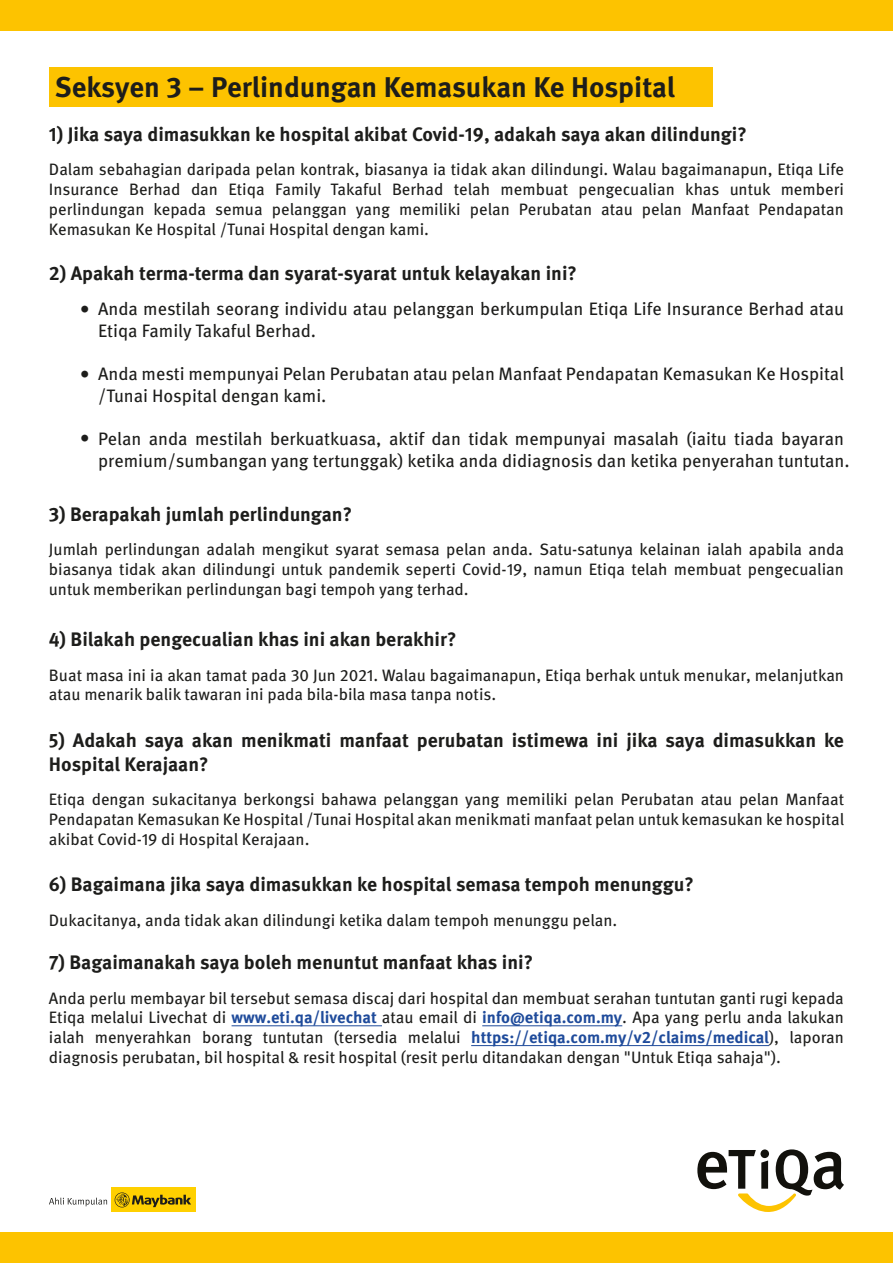
<style>
.page{position:relative;width:893px;height:1263px;background:#fff}
.page>*{position:absolute;margin:0;border:0;box-sizing:border-box;transform-origin:0 0}
.t1{font:700 28.5px "Meta Pro";color:#1d1d1b}
.t2{font:700 19.5px/23.4px "Meta Pro";color:#1d1d1b}
.t3{font:18px "Meta Pro";color:#1d1d1b}
.t4{font:16.5px/19.8px "Meta Pro";color:#1d1d1b;text-align:justify}
.s1{font-size:19.5px}
.s2{font-weight:700;color:#1f4b9b}
</style>
<div class="page">
<div style="left:0;top:0;width:893px;height:30px;background:#fdc300"></div>
<div style="left:0;top:1233px;width:893px;height:30px;background:#fdc300"></div>
<hr style="left:232px;top:1025px;width:150px;height:1px;background:#1f4b9b">
<hr style="left:482px;top:1025px;width:140px;height:1px;background:#1f4b9b">
<hr style="left:471px;top:1045px;width:298px;height:1px;background:#1f4b9b">
<div style="left:49px;top:67px;width:664px;height:40px;background:#fdc300"></div>
<div style="left:111px;top:1188px;width:85px;height:24px;background:#ffd000"></div>
<svg style="left:115px;top:1192px;width:76px;height:15px"></svg>
<svg style="left:49px;top:1197px;width:58px;height:9px"></svg>
<svg style="left:697px;top:1149px;width:147px;height:63px"></svg>
<div style="left:760px;top:1149px;width:9px;height:9px;background:#12110c;border-radius:50%"></div>
<h1 class="t1" style="left:55px;top:70px;width:622px">Seksyen 3 – Perlindungan Kemasukan Ke Hospital</h1>
<p class="t2" style="left:49px;top:123px;width:699px">1) Jika saya dimasukkan ke hospital akibat Covid-19, adakah saya akan dilindungi?</p>
<p class="t4" style="left:49px;top:160px;width:796px">Dalam sebahagian daripada pelan kontrak, biasanya ia tidak akan dilindungi. Walau bagaimanapun, Etiqa Life Insurance Berhad dan Etiqa Family Takaful Berhad telah membuat pengecualian khas untuk memberi perlindungan kepada semua pelanggan yang memiliki pelan Perubatan atau pelan Manfaat Pendapatan Kemasukan Ke Hospital /Tunai Hospital dengan kami.</p>
<p class="t2" style="left:49px;top:262px;width:530px">2) Apakah terma-terma dan syarat-syarat untuk kelayakan ini?</p>
<p class="t3" style="left:98px;top:319px;width:220px">Etiqa Family Takaful Berhad.</p>
<p class="t3" style="left:80px;top:298px;width:766px"><span class="s1">•</span> Anda mestilah seorang individu atau pelanggan berkumpulan Etiqa Life Insurance Berhad atau</p>
<p class="t3" style="left:80px;top:363px;width:766px"><span class="s1">•</span> Anda mesti mempunyai Pelan Perubatan atau pelan Manfaat Pendapatan Kemasukan Ke Hospital</p>
<p class="t3" style="left:98px;top:384px;width:230px">/Tunai Hospital dengan kami.</p>
<p class="t3" style="left:80px;top:427px;width:766px"><span class="s1">•</span> Pelan anda mestilah berkuatkuasa, aktif dan tidak mempunyai masalah (iaitu tiada bayaran</p>
<p class="t3" style="left:98px;top:449px;width:753px">premium/sumbangan yang tertunggak) ketika anda didiagnosis dan ketika penyerahan tuntutan.</p>
<p class="t2" style="left:49px;top:503px;width:305px">3) Berapakah jumlah perlindungan?</p>
<p class="t4" style="left:49px;top:540px;width:797px">Jumlah perlindungan adalah mengikut syarat semasa pelan anda. Satu-satunya kelainan ialah apabila anda biasanya tidak akan dilindungi untuk pandemik seperti Covid-19, namun Etiqa telah membuat pengecualian untuk memberikan perlindungan bagi tempoh yang terhad.</p>
<p class="t2" style="left:49px;top:628px;width:409px">4) Bilakah pengecualian khas ini akan berakhir?</p>
<p class="t4" style="left:49px;top:665px;width:797px">Buat masa ini ia akan tamat pada 30 Jun 2021. Walau bagaimanapun, Etiqa berhak untuk menukar, melanjutkan atau menarik balik tawaran ini pada bila-bila masa tanpa notis.</p>
<p class="t2" style="left:49px;top:729px;width:796px">5) Adakah saya akan menikmati manfaat perubatan istimewa ini jika saya dimasukkan ke<br>Hospital Kerajaan?</p>
<p class="t4" style="left:49px;top:790px;width:797px">Etiqa dengan sukacitanya berkongsi bahawa pelanggan yang memiliki pelan Perubatan atau pelan Manfaat Pendapatan Kemasukan Ke Hospital /Tunai Hospital akan menikmati manfaat pelan untuk kemasukan ke hospital akibat Covid-19 di Hospital Kerajaan.</p>
<p class="t2" style="left:49px;top:873px;width:646px">6) Bagaimana jika saya dimasukkan ke hospital semasa tempoh menunggu?</p>
<p class="t4" style="left:49px;top:911px;width:570px">Dukacitanya, anda tidak akan dilindungi ketika dalam tempoh menunggu pelan.</p>
<p class="t2" style="left:49px;top:951px;width:486px">7) Bagaimanakah saya boleh menuntut manfaat khas ini?</p>
<p class="t4" style="left:49px;top:988px;width:797px">Anda perlu membayar bil tersebut semasa discaj dari hospital dan membuat serahan tuntutan ganti rugi kepada Etiqa melalui Livechat di <span class="s2">www.eti.qa/livechat</span> atau email di <span class="s2">info@etiqa.com.my</span>. Apa yang perlu anda lakukan ialah menyerahkan borang tuntutan (tersedia melalui <span class="s2">https://etiqa.com.my/v2/claims/medical</span>), laporan diagnosis perubatan, bil hospital &amp; resit hospital (resit perlu ditandakan dengan "Untuk Etiqa sahaja").</p>
</div>
